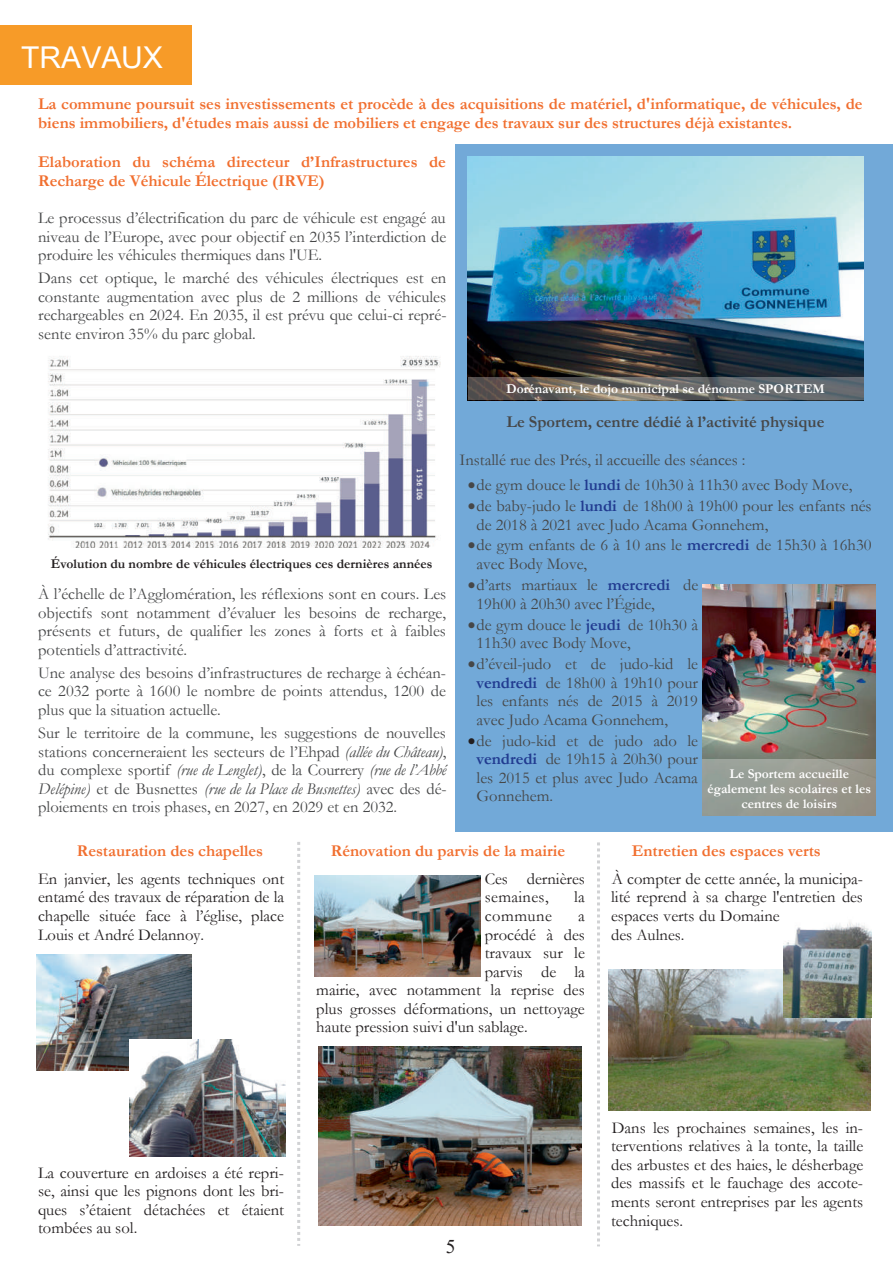
<style>
.page{position:relative;width:893px;height:1263px;background:#fff}
.page>*{position:absolute;margin:0;border:0;box-sizing:border-box;transform-origin:0 0}
.t1{font:30px "Arial Unicode MS";color:#fff}
.t2{font:19.5px "Times New Roman";color:#231f20}
.t3{font:16.5px/18.6px "Garamond";color:#464748;text-align:justify}
.t4{font:16.5px/18.6px "Garamond";color:#231f20;text-align:justify}
.t5{font:700 16.5px/18.6px "Garamond";color:#f16f2f}
.t6{font:700 16.5px "Garamond";color:#464748}
.t7{font:16.5px "Garamond";letter-spacing:.03em;color:#231f20}
.t8{font:700 13.5px/15.1px "Garamond";color:#fff;text-align:center}
.t9{font:700 13.5px "Garamond";color:#231f20}
.s1{font-style:italic}
.s2{font-weight:700;color:#213b90}
.s3{color:#231f20}
</style>
<div class="page">
<div style="left:0;top:25px;width:191px;height:60px;background:#f79b28"></div>
<div style="left:455px;top:144px;width:438px;height:688px;background:#72a9d8"></div>
<img style="left:468px;top:157px;width:395px;height:220px">
<div style="left:468px;top:377px;width:395px;height:23px;background:#fff;opacity:.3"></div>
<img style="left:319px;top:1046px;width:262px;height:179px">
<img style="left:608px;top:969px;width:262px;height:141px">
<img style="left:36px;top:954px;width:156px;height:117px">
<img style="left:130px;top:1039px;width:156px;height:117px">
<svg style="left:297px;top:842px;width:3px;height:404px"></svg>
<svg style="left:597px;top:842px;width:3px;height:404px"></svg>
<img style="left:784px;top:922px;width:87px;height:95px">
<img style="left:315px;top:876px;width:165px;height:100px">
<img style="left:702px;top:585px;width:174px;height:175px">
<div style="left:702px;top:760px;width:174px;height:56px;background:#fff;opacity:.3"></div>
<img style="left:48px;top:356px;width:393px;height:192px">
<h1 class="t1" style="left:21px;top:35px;width:143px">TRAVAUX</h1>
<p class="t5" style="left:38px;top:95px;width:826px">La commune poursuit ses investissements et procède à des acquisitions de matériel, d'informatique, de véhicules, de biens immobiliers, d'études mais aussi de mobiliers et engage des travaux sur des structures déjà existantes.</p>
<p class="t5" style="left:38px;top:153px;width:409px">Elaboration du schéma directeur d’Infrastructures de<br>Recharge de Véhicule Électrique (IRVE)</p>
<p class="t3" style="left:38px;top:208px;width:410px">Le processus d’électrification du parc de véhicule est engagé au niveau de l’Europe, avec pour objectif en 2035 l’interdiction de produire les véhicules thermiques dans l'UE.</p>
<p class="t3" style="left:38px;top:268px;width:410px">Dans cet optique, le marché des véhicules électriques est en constante augmentation avec plus de 2 millions de véhicules rechargeables en 2024. En 2035, il est prévu que celui-ci repré&shy;sente environ 35% du parc global.</p>
<p class="t9" style="left:51px;top:555px;width:383px">Évolution du nombre de véhicules électriques ces dernières années</p>
<p class="t3" style="left:38px;top:584px;width:409px">À l’échelle de l’Agglomération, les réflexions sont en cours. Les objectifs sont notamment d’évaluer les besoins de recharge, présents et futurs, de qualifier les zones à forts et à faibles potentiels d’attractivité.</p>
<p class="t3" style="left:38px;top:663px;width:409px">Une analyse des besoins d’infrastructures de recharge à échéan&shy;ce 2032 porte à 1600 le nombre de points attendus, 1200 de plus que la situation actuelle.</p>
<p class="t3" style="left:38px;top:723px;width:410px">Sur le territoire de la commune, les suggestions de nouvelles stations concerneraient les secteurs de l’Ehpad <span class="s1">(allée du Château)</span>, du complexe sportif <span class="s1">(rue de Lenglet)</span>, de la Courrery <span class="s1">(rue de l’Abbé Delépine)</span> et de Busnettes <span class="s1">(rue de la Place de Busnettes)</span> avec des dé&shy;ploiements en trois phases, en 2027, en 2029 et en 2032.</p>
<p class="t8" style="left:506px;top:381px;width:320px">Dorénavant, le dojo municipal se dénomme SPORTEM</p>
<p class="t6" style="left:507px;top:411px;width:319px">Le Sportem, centre dédié à l’activité physique</p>
<p class="t3" style="left:460px;top:450px;width:287px">Installé rue des Prés, il accueille des séances :</p>
<p class="t3" style="left:468px;top:475px;width:386px">•de gym douce le <span class="s2">lundi</span> de 10h30 à 11h30 avec Body Move,</p>
<p class="t3" style="left:477px;top:496px;width:396px;text-indent:-9px">•de baby-judo le <span class="s2">lundi</span> de 18h00 à 19h00 pour les enfants nés de 2018 à 2021 avec Judo Acama Gonnehem,</p>
<p class="t3" style="left:477px;top:536px;width:396px;text-indent:-9px">•de gym enfants de 6 à 10 ans le <span class="s2">mercredi</span> de 15h30 à 16h30 avec Body Move,</p>
<p class="t3" style="left:477px;top:575px;width:223px;text-indent:-9px">•d’arts martiaux le <span class="s2">mercredi</span> de<br>19h00 à 20h30 avec l’Égide,</p>
<p class="t3" style="left:477px;top:615px;width:223px;text-indent:-9px">•de gym douce le <span class="s2">jeudi</span> de 10h30 à<br>11h30 avec Body Move,</p>
<p class="t3" style="left:477px;top:654px;width:223px;text-indent:-9px">•d’éveil-judo et de judo-kid le <span class="s2">vendredi</span> de 18h00 à 19h10 pour les enfants nés de 2015 à 2019 avec Judo Acama Gonnehem,</p>
<p class="t3" style="left:477px;top:731px;width:223px;text-indent:-9px"><span class="s3">•</span>de judo-kid et de judo ado le <span class="s2">vendredi</span> de 19h15 à 20h30 pour les 2015 et plus avec Judo Acama Gonnehem.</p>
<p class="t8" style="left:707px;top:766px;width:165px">Le Sportem accueille également les scolaires et les centres de loisirs</p>
<p class="t5" style="left:77px;top:842px;width:188px">Restauration des chapelles</p>
<p class="t4" style="left:38px;top:869px;width:248px">En janvier, les agents techniques ont entamé des travaux de réparation de la chapelle située face à l’église, place Louis et André Delannoy.</p>
<p class="t5" style="left:331px;top:842px;width:236px">Rénovation du parvis de la mairie</p>
<p class="t4" style="left:485px;top:869px;width:102px">Ces dernières semaines,</p>
<p class="t4" style="left:574px;top:887px;width:12px">la</p>
<p class="t7" style="left:485px;top:905px;width:69px">commune</p>
<p class="t4" style="left:578px;top:906px;width:8px">a</p>
<p class="t4" style="left:485px;top:924px;width:102px">procédé à des</p>
<p class="t4" style="left:485px;top:943px;width:102px">travaux sur le</p>
<p class="t4" style="left:485px;top:962px;width:102px">parvis de la</p>
<p class="t4" style="left:316px;top:980px;width:270px">mairie, avec notamment la reprise des</p>
<p class="t4" style="left:316px;top:999px;width:270px">plus grosses déformations, un nettoyage</p>
<p class="t4" style="left:316px;top:1017px;width:213px">haute pression suivi d'un sablage.</p>
<p class="t5" style="left:632px;top:842px;width:191px">Entretien des espaces verts</p>
<p class="t4" style="left:611px;top:869px;width:253px;text-align:left">À compter de cette année, la municipa&shy;lité reprend à sa charge l'entretien des espaces verts du Domaine<br>des Aulnes.</p>
<p class="t4" style="left:38px;top:1162px;width:248px">La couverture en ardoises a été repri&shy;se, ainsi que les pignons dont les bri&shy;ques s’étaient détachées et étaient tombées au sol.</p>
<p class="t2" style="left:446px;top:1232px;width:11px">5</p>
<p class="t4" style="left:611px;top:1118px;width:254px">Dans les prochaines semaines, les in&shy;terventions relatives à la tonte, la taille des arbustes et des haies, le désherbage des massifs et le fauchage des accote&shy;ments seront entreprises par les agents techniques.</p>
</div>
